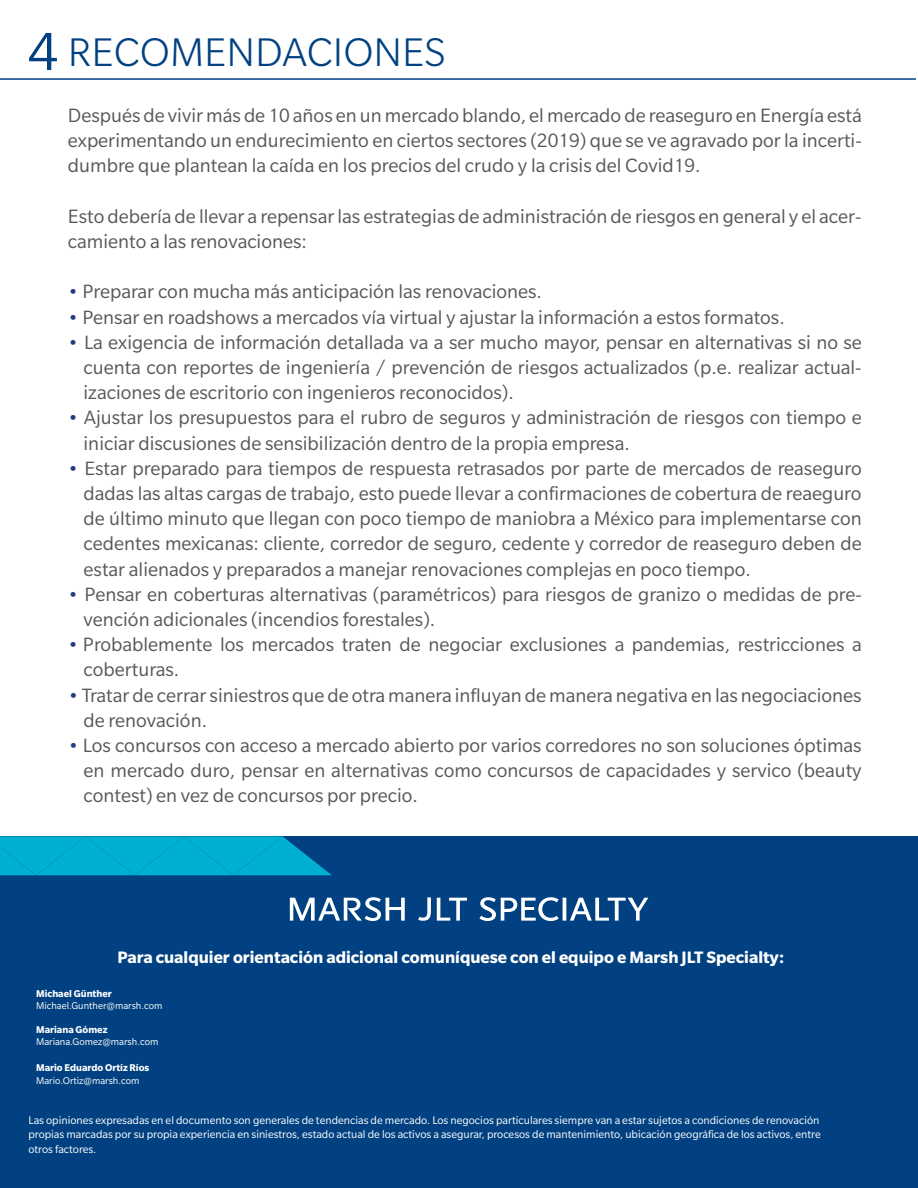
<style>
.page{position:relative;width:918px;height:1188px;background:#fff}
.page>*{position:absolute;margin:0;border:0;box-sizing:border-box;transform-origin:0 0}
.t1{font:300 43.5px "Slate Pro";color:#014181}
.t2{font:21px/25.2px "Slate Pro";color:#57585a}
.t3{font:700 18px "Slate Pro";color:#fff}
.t4{font:12px/14.4px "Slate Pro";color:#fff;text-align:justify}
.t5{font:10.65px "Slate Pro";color:#fff}
.t6{font:700 10.65px "Slate Pro";color:#fff}
.s1{font-weight:400;font-size:58.35px}
.s2{color:#203e7b}
</style>
<div class="page">
<div style="left:0;top:838px;width:918px;height:350px;background:#014181"></div>
<svg style="left:418px;top:897px;width:13px;height:24px"></svg>
<svg style="left:437px;top:898px;width:30px;height:23px"></svg>
<svg style="left:479px;top:897px;width:169px;height:24px"></svg>
<svg style="left:290px;top:897px;width:115px;height:24px"></svg>
<hr style="left:0;top:78px;width:916px;height:2px;background:#014181">
<div style="left:0;top:836px;width:918px;height:39px;background:#014181"></div>
<svg style="left:0;top:836px;width:332px;height:39px"></svg>
<h1 class="t1" style="left:28px;top:30px;width:419px"><span class="s1">4</span> RECOMENDACIONES</h1>
<p class="t2" style="left:68px;top:103px;width:795px;text-align:justify">Después de vivir más de 10 años en un mercado blando, el mercado de reaseguro en Energía está experimentando un endurecimiento en ciertos sectores (2019) que se ve agravado por la incerti&shy;dumbre que plantean la caída en los precios del crudo y la crisis del Covid19.</p>
<p class="t2" style="left:68px;top:204px;width:795px">Esto debería de llevar a repensar las estrategias de administración de riesgos en general y el acer&shy;camiento a las renovaciones:</p>
<p class="t2" style="left:68px;top:279px;width:475px"><span class="s2">•</span> Preparar con mucha más anticipación las renovaciones.</p>
<p class="t2" style="left:68px;top:304px;width:718px"><span class="s2">•</span> Pensar en roadshows a mercados vía virtual y ajustar la información a estos formatos.</p>
<p class="t2" style="left:84px;top:330px;width:780px;text-align:justify;text-indent:-16px"><span class="s2">•</span> La exigencia de información detallada va a ser mucho mayor, pensar en alternativas si no se cuenta con reportes de ingeniería / prevención de riesgos actualizados (p.e. realizar actual&shy;izaciones de escritorio con ingenieros reconocidos).</p>
<p class="t2" style="left:84px;top:405px;width:780px;text-indent:-16px"><span class="s2">•</span> Ajustar los presupuestos para el rubro de seguros y administración de riesgos con tiempo e iniciar discusiones de sensibilización dentro de la propia empresa.</p>
<p class="t2" style="left:84px;top:456px;width:780px;text-align:justify;text-indent:-16px"><span class="s2">•</span> Estar preparado para tiempos de respuesta retrasados por parte de mercados de reaseguro dadas las altas cargas de trabajo, esto puede llevar a confirmaciones de cobertura de reaeguro de último minuto que llegan con poco tiempo de maniobra a México para implementarse con cedentes mexicanas: cliente, corredor de seguro, cedente y corredor de reaseguro deben de estar alienados y preparados a manejar renovaciones complejas en poco tiempo.</p>
<p class="t2" style="left:84px;top:582px;width:780px;text-indent:-16px"><span class="s2">•</span> Pensar en coberturas alternativas (paramétricos) para riesgos de granizo o medidas de pre&shy;vención adicionales (incendios forestales).</p>
<p class="t2" style="left:84px;top:632px;width:780px;text-indent:-16px"><span class="s2">•</span> Probablemente los mercados traten de negociar exclusiones a pandemias, restricciones a coberturas.</p>
<p class="t2" style="left:84px;top:682px;width:780px;text-indent:-16px"><span class="s2">•</span> Tratar de cerrar siniestros que de otra manera influyan de manera negativa en las negociaciones de renovación.</p>
<p class="t2" style="left:84px;top:733px;width:780px;text-align:justify;text-indent:-16px"><span class="s2">•</span> Los concursos con acceso a mercado abierto por varios corredores no son soluciones óptimas en mercado duro, pensar en alternativas como concursos de capacidades y servico (beauty contest) en vez de concursos por precio.</p>
<p class="t3" style="left:118px;top:947px;width:668px">Para cualquier orientación adicional comuníquese con el equipo e Marsh JLT Specialty:</p>
<p class="t6" style="left:36px;top:987px;width:77px">Michael Günther</p>
<p class="t5" style="left:36px;top:1000px;width:128px">Michael.Gunther@marsh.com</p>
<p class="t6" style="left:36px;top:1023px;width:73px">Mariana Gómez</p>
<p class="t5" style="left:36px;top:1036px;width:124px">Mariana.Gomez@marsh.com</p>
<p class="t6" style="left:36px;top:1062px;width:115px">Mario Eduardo Ortíz Ríos</p>
<p class="t5" style="left:36px;top:1075px;width:105px">Mario.Ortiz@marsh.com</p>
<p class="t4" style="left:28px;top:1113px;width:794px">Las opiniones expresadas en el documento son generales de tendencias de mercado. Los negocios particulares siempre van a estar sujetos a condiciones de renovación propias marcadas por su propia experiencia en siniestros, estado actual de los activos a asegurar, procesos de mantenimiento, ubicación geográfica de los activos, entre otros factores.</p>
</div>
